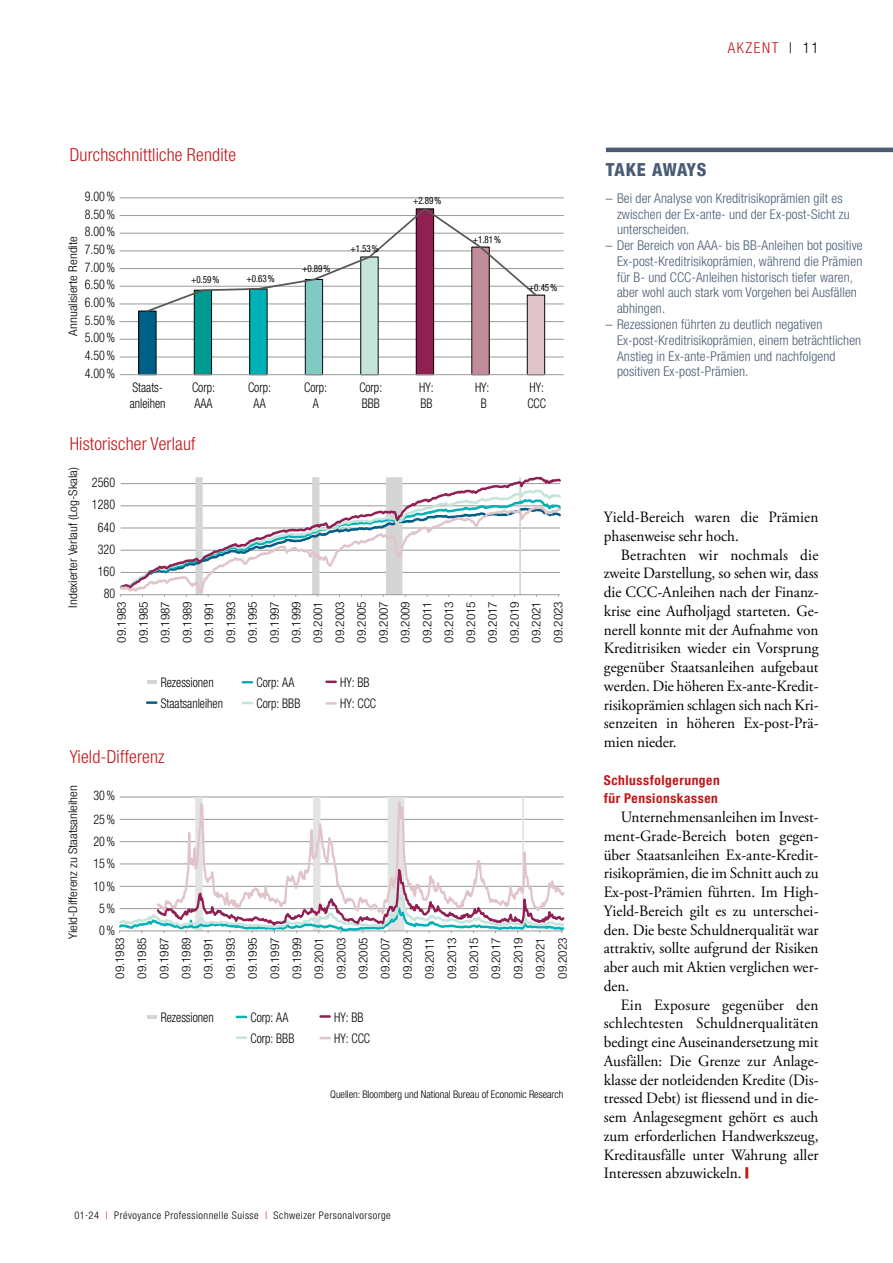
<style>
.page{position:relative;width:893px;height:1263px;background:#fff}
.page>*{position:absolute;margin:0;border:0;box-sizing:border-box;transform-origin:0 0}
.t1{font:300 condensed 18px "Helvetica Neue LT Com";letter-spacing:.01em;color:#c41619}
.t2{font:800 condensed 18px "Helvetica Neue LT Com";letter-spacing:.015em;color:#485c75}
.t3{font:15.75px/18.8px "Adobe Garamond Pro";letter-spacing:-.005em;color:#000;text-align:justify}
.t4{font:300 condensed 15px "Helvetica Neue LT Com";letter-spacing:.1em;color:#c41619}
.t5{font:300 condensed 13.5px/15.8px "Helvetica Neue LT Com";letter-spacing:.01em;color:#485c75}
.t6{font:700 condensed 13.5px/18.8px "Helvetica Neue LT Com";letter-spacing:.04em;color:#c41619}
.t7{font:300 condensed 13.2px/15.9px "Helvetica Neue LT Com";color:#000;scale:.91 1}
.t8{font:300 condensed 12px/21.9px "Helvetica Neue LT Com";color:#000;text-align:justify;scale:1.1 1}
.t9{font:300 condensed 10.5px "Helvetica Neue LT Com";letter-spacing:.05em;color:#000}
.t10{font:300 condensed 10.5px "Helvetica Neue LT Com";letter-spacing:-.005em;color:#000}
.t11{font:condensed 9.9px "Helvetica Neue LT Com";letter-spacing:-.005em;color:#000;scale:.91 1}
.s1{color:#000}
.s2{color:#c41619}
</style>
<div class="page">
<hr style="left:120px;top:197px;width:444px;height:1px;background:#9d9e9e">
<hr style="left:120px;top:215px;width:444px;height:1px;background:#9d9e9e">
<hr style="left:120px;top:233px;width:444px;height:1px;background:#9d9e9e">
<hr style="left:120px;top:250px;width:444px;height:1px;background:#9d9e9e">
<hr style="left:120px;top:268px;width:444px;height:1px;background:#9d9e9e">
<hr style="left:120px;top:286px;width:444px;height:1px;background:#9d9e9e">
<hr style="left:120px;top:304px;width:444px;height:1px;background:#9d9e9e">
<hr style="left:120px;top:321px;width:444px;height:1px;background:#9d9e9e">
<hr style="left:120px;top:339px;width:444px;height:1px;background:#9d9e9e">
<hr style="left:120px;top:357px;width:444px;height:1px;background:#9d9e9e">
<div style="left:139px;top:311px;width:17px;height:64px;background:#005f84"></div>
<div style="left:138px;top:311px;width:18px;height:64px;border:1px solid #020000"></div>
<div style="left:194px;top:290px;width:18px;height:85px;background:#009a91"></div>
<div style="left:194px;top:290px;width:18px;height:85px;border:1px solid #020000"></div>
<div style="left:250px;top:289px;width:17px;height:86px;background:#00b1b7"></div>
<div style="left:249px;top:289px;width:18px;height:86px;border:1px solid #020000"></div>
<div style="left:305px;top:279px;width:18px;height:96px;background:#81cac4"></div>
<div style="left:305px;top:279px;width:18px;height:96px;border:1px solid #020000"></div>
<div style="left:361px;top:257px;width:17px;height:118px;background:#c5e5dc"></div>
<div style="left:416px;top:209px;width:18px;height:166px;background:#901f54"></div>
<div style="left:416px;top:209px;width:18px;height:166px;border:1px solid #020000"></div>
<div style="left:472px;top:247px;width:17px;height:128px;background:#c28c9a"></div>
<div style="left:527px;top:295px;width:18px;height:80px;background:#e0c4ca"></div>
<div style="left:527px;top:295px;width:18px;height:80px;border:1px solid #020000"></div>
<hr style="left:120px;top:374px;width:444px;height:1px;background:#9d9e9e">
<svg style="left:145px;top:208px;width:393px;height:105px"></svg>
<svg style="left:120px;top:477px;width:441px;height:120px"></svg>
<svg style="left:147px;top:680px;width:9px;height:4px"></svg>
<svg style="left:147px;top:701px;width:9px;height:3px"></svg>
<svg style="left:243px;top:681px;width:9px;height:2px"></svg>
<svg style="left:243px;top:702px;width:9px;height:2px"></svg>
<svg style="left:326px;top:681px;width:10px;height:2px"></svg>
<svg style="left:326px;top:702px;width:10px;height:3px"></svg>
<hr style="left:120px;top:796px;width:444px;height:1px;background:#9d9e9e">
<svg style="left:119px;top:797px;width:446px;height:136px"></svg>
<svg style="left:155px;top:796px;width:410px;height:125px"></svg>
<svg style="left:147px;top:1015px;width:9px;height:4px"></svg>
<svg style="left:237px;top:1016px;width:9px;height:2px"></svg>
<svg style="left:237px;top:1036px;width:9px;height:3px"></svg>
<svg style="left:320px;top:1015px;width:10px;height:3px"></svg>
<svg style="left:320px;top:1037px;width:10px;height:2px"></svg>
<hr style="left:606px;top:148px;width:287px;height:4px;background:#485c75">
<p class="t4" style="left:728px;top:39px;width:92px">AKZENT <span class="s1">| 11</span></p>
<p class="t1" style="left:70px;top:144px;width:168px">Durchschnittliche Rendite</p>
<p class="t7" style="left:85px;top:188px;width:35px">9.00%</p>
<p class="t8" style="left:62px;top:336px;width:92px;rotate:-90deg">Annualisierte Rendite</p>
<p class="t7" style="left:85px;top:206px;width:35px">8.50%</p>
<p class="t7" style="left:85px;top:224px;width:35px">8.00%</p>
<p class="t7" style="left:85px;top:241px;width:35px">7.50%</p>
<p class="t7" style="left:85px;top:259px;width:35px">7.00%</p>
<p class="t7" style="left:85px;top:277px;width:35px">6.50%</p>
<p class="t7" style="left:85px;top:294px;width:35px">6.00%</p>
<p class="t7" style="left:85px;top:312px;width:35px">5.50%</p>
<p class="t7" style="left:85px;top:330px;width:35px">5.00%</p>
<p class="t7" style="left:85px;top:347px;width:35px">4.50%</p>
<p class="t7" style="left:85px;top:365px;width:35px">4.00%</p>
<p class="t11" style="left:191px;top:274px;width:33px">+0.59%</p>
<p class="t11" style="left:247px;top:272px;width:33px">+0.63%</p>
<p class="t11" style="left:302px;top:263px;width:33px">+0.89%</p>
<p class="t11" style="left:350px;top:243px;width:33px">+1.53%</p>
<p class="t11" style="left:413px;top:195px;width:33px">+2.89%</p>
<p class="t11" style="left:473px;top:233px;width:33px">+1.81%</p>
<p class="t11" style="left:529px;top:281px;width:33px">+0.45%</p>
<p class="t7" style="left:130px;top:379px;width:41px">Staats&shy;anleihen</p>
<p class="t7" style="left:192px;top:379px;width:27px">Corp:<br>AAA</p>
<p class="t7" style="left:248px;top:379px;width:27px;text-align:center">Corp:<br>AA</p>
<p class="t7" style="left:304px;top:379px;width:27px;text-align:center">Corp:<br>A</p>
<p class="t7" style="left:359px;top:379px;width:27px">Corp:<br>BBB</p>
<p class="t7" style="left:419px;top:379px;width:17px">HY:<br>BB</p>
<p class="t7" style="left:475px;top:379px;width:17px;text-align:center">HY:<br>B</p>
<p class="t7" style="left:527px;top:379px;width:22px">HY:<br>CCC</p>
<p class="t1" style="left:70px;top:433px;width:127px">Historischer Verlauf</p>
<p class="t8" style="left:62px;top:608px;width:129px;rotate:-90deg">Indexierter Verlauf (Log-Skala)</p>
<p class="t7" style="left:92px;top:475px;width:27px">2560</p>
<p class="t7" style="left:92px;top:497px;width:27px">1280</p>
<p class="t7" style="left:98px;top:519px;width:20px">640</p>
<p class="t7" style="left:98px;top:541px;width:20px">320</p>
<p class="t7" style="left:98px;top:563px;width:20px">160</p>
<p class="t7" style="left:104px;top:586px;width:14px">80</p>
<p class="t8" style="left:111px;top:642px;width:39px;rotate:-90deg">09.1983<br>09.1985<br>09.1987<br>09.1989<br>09.1991<br>09.1993<br>09.1995<br>09.1997<br>09.1999<br>09.2001<br>09.2003<br>09.2005<br>09.2007<br>09.2009<br>09.2011<br>09.2013<br>09.2015<br>09.2017<br>09.2019<br>09.2021<br>09.2023</p>
<p class="t7" style="left:161px;top:672px;width:70px;line-height:21px">Rezessionen<br>Staatsanleihen</p>
<p class="t7" style="left:257px;top:672px;width:50px;line-height:21px">Corp: AA<br>Corp: BBB</p>
<p class="t7" style="left:340px;top:672px;width:41px;line-height:21px">HY: BB<br>HY: CCC</p>
<p class="t1" style="left:70px;top:746px;width:96px">Yield-Differenz</p>
<p class="t8" style="left:62px;top:939px;width:141px;rotate:-90deg">Yield-Differenz zu Staatsanleihen</p>
<p class="t7" style="left:93px;top:787px;width:25px">30%</p>
<p class="t7" style="left:93px;top:811px;width:25px">25%</p>
<p class="t7" style="left:93px;top:833px;width:25px">20%</p>
<p class="t7" style="left:93px;top:856px;width:25px">15%</p>
<p class="t7" style="left:93px;top:878px;width:25px">10%</p>
<p class="t7" style="left:99px;top:900px;width:19px">5%</p>
<p class="t7" style="left:99px;top:923px;width:19px">0%</p>
<p class="t8" style="left:109px;top:979px;width:39px;rotate:-90deg">09.1983<br>09.1985<br>09.1987<br>09.1989<br>09.1991<br>09.1993<br>09.1995<br>09.1997<br>09.1999<br>09.2001<br>09.2003<br>09.2005<br>09.2007<br>09.2009<br>09.2011<br>09.2013<br>09.2015<br>09.2017<br>09.2019<br>09.2021<br>09.2023</p>
<p class="t7" style="left:161px;top:1009px;width:60px">Rezessionen</p>
<p class="t7" style="left:251px;top:1006px;width:50px;line-height:21px">Corp: AA<br>Corp: BBB</p>
<p class="t7" style="left:334px;top:1006px;width:41px;line-height:21px">HY: BB<br>HY: CCC</p>
<p class="t10" style="left:330px;top:1089px;width:235px">Quellen: Bloomberg und National Bureau of Economic Research</p>
<p class="t9" style="left:74px;top:1210px;width:318px">01·24 <span class="s2">|</span> Prévoyance Professionnelle Suisse <span class="s2">|</span> Schweizer Personalvorsorge</p>
<p class="t2" style="left:606px;top:159px;width:102px">TAKE AWAYS</p>
<p class="t5" style="left:617px;top:190px;width:234px;text-indent:-11px">– Bei der Analyse von Kreditrisikoprämien gilt es zwischen der Ex-ante- und der Ex-post-Sicht zu unterscheiden.</p>
<p class="t5" style="left:617px;top:238px;width:247px;text-indent:-11px">– Der Bereich von AAA- bis BB-Anleihen bot positive Ex-post-Kreditrisikoprämien, während die Prämien für B- und CCC-Anleihen historisch tiefer waren, aber wohl auch stark vom Vorgehen bei Ausfällen abhingen.</p>
<p class="t5" style="left:617px;top:316px;width:246px;text-indent:-11px">– Rezessionen führten zu deutlich negativen Ex-post-Kreditrisikoprämien, einem beträchtlichen Anstieg in Ex-ante-Prämien und nachfolgend positiven Ex-post-Prämien.</p>
<p class="t3" style="left:604px;top:508px;width:216px">Yield-Bereich waren die Prämien phasenweise sehr hoch.</p>
<p class="t3" style="left:604px;top:546px;width:216px;text-indent:17px">Betrachten wir nochmals die zweite Darstellung, so sehen wir, dass die CCC-Anleihen nach der Finanz&shy;krise eine Aufholjagd starteten. Ge&shy;nerell konnte mit der Aufnahme von Kreditrisiken wieder ein Vorsprung gegenüber Staatsanleihen aufgebaut werden. Die höheren Ex-ante-Kredit&shy;risikoprämien schlagen sich nach Kri&shy;senzeiten in höheren Ex-post-Prä&shy;mien nieder.</p>
<p class="t6" style="left:604px;top:770px;width:118px">Schlussfolgerungen für Pensionskassen</p>
<p class="t3" style="left:604px;top:808px;width:216px;text-indent:17px">Unternehmensanleihen im Invest&shy;ment-Grade-Bereich boten gegen&shy;über Staatsanleihen Ex-ante-Kredit&shy;risikoprämien, die im Schnitt auch zu Ex-post-Prämien führten. Im High-Yield-Bereich gilt es zu unterschei&shy;den. Die beste Schuldnerqualität war attraktiv, sollte aufgrund der Risiken aber auch mit Aktien verglichen wer&shy;den.</p>
<p class="t3" style="left:604px;top:996px;width:216px;text-indent:17px">Ein Exposure gegenüber den schlechtesten Schuldnerqualitäten bedingt eine Auseinandersetzung mit Ausfällen: Die Grenze zur Anlage&shy;klasse der notleidenden Kredite (Dis&shy;tressed Debt) ist fliessend und in die&shy;sem Anlagesegment gehört es auch zum erforderlichen Handwerkszeug, Kreditausfälle unter Wahrung aller Interessen abzuwickeln. <span class="s2">■</span></p>
</div>
